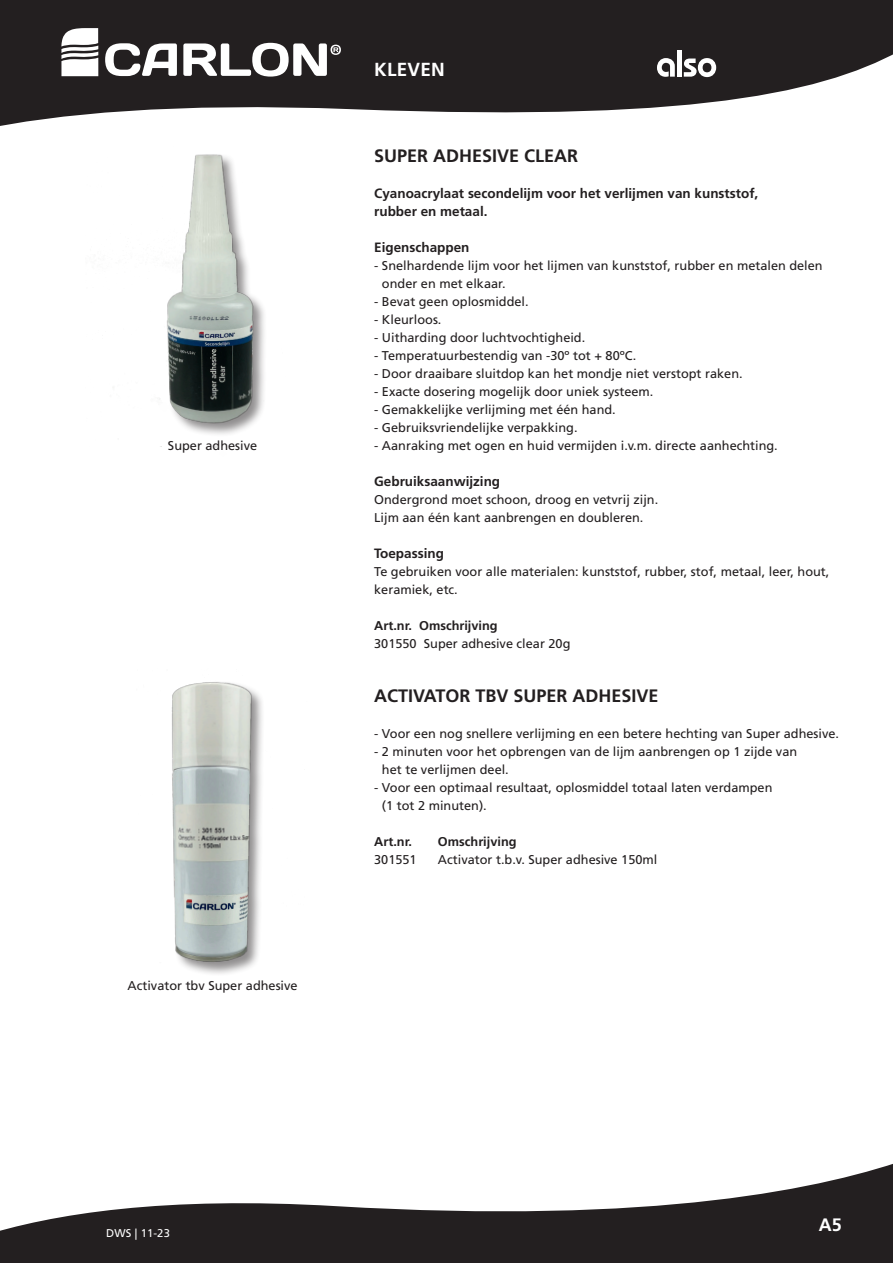
<style>
.page{position:relative;width:893px;height:1263px;background:#fff}
.page>*{position:absolute;margin:0;border:0;box-sizing:border-box;transform-origin:0 0}
.t1{font:700 18.9px "Frutiger LT Std";color:#fff}
.naam{font:700 18px "Frutiger LT Std";color:#231f20}
.t2{font:700 18px "Frutiger LT Std";color:#fff}
.t3{font:700 13.5px/18px "Frutiger LT Std";color:#231f20}
.plat{font:12.75px/18px "Frutiger LT Std";color:#231f20}
.art_omschr_plat{font:12.75px "Frutiger LT Std";color:#231f20}
.art_omschr_vet{font:700 12.75px "Frutiger LT Std";color:#231f20}
.t4{font:11.25px "Frutiger LT Std";letter-spacing:.01em;color:#fff}
</style>
<div class="page">
<svg style="left:0;top:1164px;width:893px;height:99px;fill:#231f20"></svg>
<svg style="left:0;top:0;width:893px;height:126px;fill:#231f20"></svg>
<div style="left:374px;top:60px;width:84px;height:30px;background:#231f20"></div>
<div style="left:60px;top:26px;width:294px;height:65px;background:#231f20"></div>
<svg style="left:105px;top:43px;width:72px;height:33px"></svg>
<svg style="left:183px;top:43px;width:158px;height:34px"></svg>
<svg style="left:61px;top:28px;width:37px;height:48px;background:#d2d1d1"></svg>
<img style="left:159px;top:154px;width:105px;height:294px">
<img style="left:172px;top:682px;width:90px;height:292px">
<svg style="left:657px;top:58px;width:18px;height:19px"></svg>
<hr style="left:677px;top:51px;width:4px;height:26px;background:#fff">
<svg style="left:684px;top:58px;width:32px;height:19px"></svg>
<p class="plat" style="left:168px;top:437px;width:91px">Super adhesive</p>
<p class="plat" style="left:128px;top:977px;width:172px">Activator tbv Super adhesive</p>
<p class="t1" style="left:374px;top:58px;width:13px">KLEVEN</p>
<p class="naam" style="left:374px;top:145px;width:206px">SUPER ADHESIVE CLEAR</p>
<p class="t3" style="left:374px;top:184px;width:386px">Cyanoacrylaat secondelijm voor het verlijmen van kunststof, rubber en metaal.</p>
<p class="t3" style="left:374px;top:238px;width:97px">Eigenschappen</p>
<p class="plat" style="left:382px;top:257px;width:442px;text-indent:-8px">- Snelhardende lijm voor het lijmen van kunststof, rubber en metalen delen onder en met elkaar.</p>
<p class="plat" style="left:374px;top:293px;width:156px">- Bevat geen oplosmiddel.</p>
<p class="plat" style="left:374px;top:311px;width:69px">- Kleurloos.</p>
<p class="plat" style="left:374px;top:329px;width:213px">- Uitharding door luchtvochtigheid.</p>
<p class="plat" style="left:374px;top:347px;width:263px">- Temperatuurbestendig van -30º tot + 80ºC.</p>
<p class="plat" style="left:374px;top:365px;width:370px">- Door draaibare sluitdop kan het mondje niet verstopt raken.</p>
<p class="plat" style="left:374px;top:383px;width:281px">- Exacte dosering mogelijk door uniek systeem.</p>
<p class="plat" style="left:374px;top:401px;width:243px">- Gemakkelijke verlijming met één hand.</p>
<p class="plat" style="left:374px;top:419px;width:205px">- Gebruiksvriendelijke verpakking.</p>
<p class="plat" style="left:374px;top:437px;width:405px">- Aanraking met ogen en huid vermijden i.v.m. directe aanhechting.</p>
<p class="t3" style="left:374px;top:472px;width:128px">Gebruiksaanwijzing</p>
<p class="plat" style="left:374px;top:491px;width:286px">Ondergrond moet schoon, droog en vetvrij zijn.<br>Lijm aan één kant aanbrengen en doubleren.</p>
<p class="t3" style="left:374px;top:544px;width:71px">Toepassing</p>
<p class="plat" style="left:374px;top:563px;width:457px">Te gebruiken voor alle materialen: kunststof, rubber, stof, metaal, leer, hout, keramiek, etc.</p>
<p class="art_omschr_vet" style="left:374px;top:618px;width:125px">Art.nr. Omschrijving</p>
<p class="art_omschr_plat" style="left:374px;top:636px;width:198px">301550 Super adhesive clear 20g</p>
<p class="naam" style="left:374px;top:685px;width:286px">ACTIVATOR TBV SUPER ADHESIVE</p>
<p class="plat" style="left:374px;top:725px;width:466px">- Voor een nog snellere verlijming en een betere hechting van Super adhesive.</p>
<p class="plat" style="left:382px;top:743px;width:417px;text-indent:-8px">- 2 minuten voor het opbrengen van de lijm aanbrengen op 1 zijde van het te verlijmen deel.</p>
<p class="plat" style="left:382px;top:779px;width:392px;text-indent:-8px">- Voor een optimaal resultaat, oplosmiddel totaal laten verdampen (1 tot 2 minuten).</p>
<p class="art_omschr_vet" style="left:374px;top:834px;width:39px">Art.nr.</p>
<p class="art_omschr_vet" style="left:438px;top:834px;width:80px">Omschrijving</p>
<p class="art_omschr_plat" style="left:374px;top:852px;width:44px">301551</p>
<p class="art_omschr_plat" style="left:438px;top:852px;width:221px">Activator t.b.v. Super adhesive 150ml</p>
<p class="t4" style="left:106px;top:1226px;width:65px">DWS | 11-23</p>
<p class="t2" style="left:819px;top:1214px;width:25px">A5</p>
</div>
